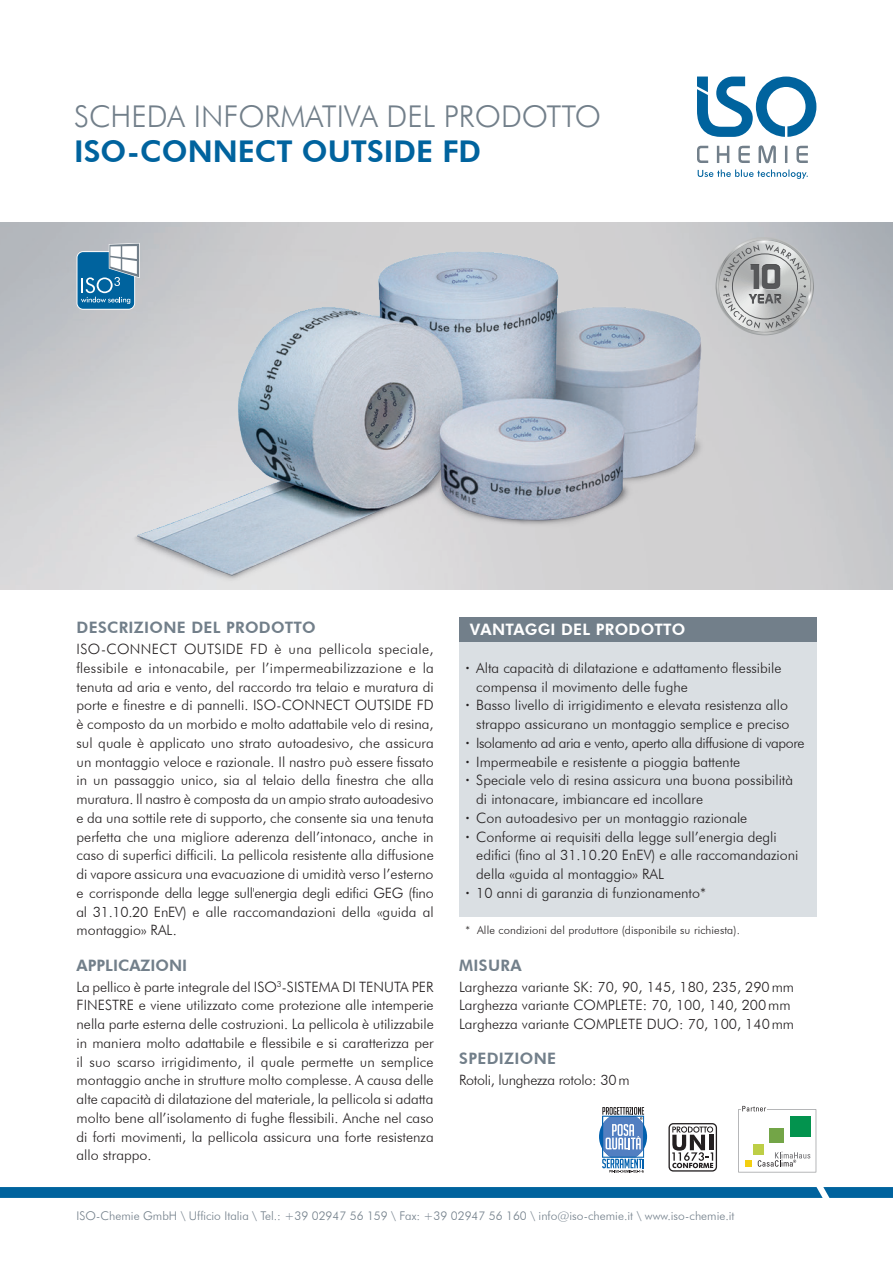
<style>
.page{position:relative;width:893px;height:1263px;background:#fff}
.page>*{position:absolute;margin:0;border:0;box-sizing:border-box;transform-origin:0 0}
.t1{font:300 30px "Futura BT";color:#727f8a}
.t2{font:800 30px "Futura BT";color:#00639e}
.t3{font:800 15.75px "Futura BT";letter-spacing:.02em;color:#727f8a}
.t4{font:800 15.75px "Futura BT";letter-spacing:.02em;color:#fff}
.t5{font:800 15.75px "Futura BT";color:#727f8a}
.t6{font:300 14.25px/18.8px "Futura BT";color:#231f20;text-align:justify}
.t7{font:300 14.25px "Futura BT";letter-spacing:-.03em;color:#231f20}
.t8{font:300 14.25px "Futura BT";letter-spacing:-.02em;color:#231f20}
.t9{font:300 12px "Futura BT";color:#727f8a}
.t10{font:300 11.25px "Futura BT";letter-spacing:.01em;color:#231f20}
.s1{font-weight:800}
</style>
<div class="page">
<img style="left:0;top:223px;width:824px;height:366px">
<svg style="left:77px;top:243px;width:63px;height:67px;background:#5c96b8"></svg>
<svg style="left:599px;top:1107px;width:48px;height:65px"></svg>
<svg style="left:668px;top:1122px;width:49px;height:50px"></svg>
<svg style="left:668px;top:1123px;width:49px;height:48px"></svg>
<svg style="left:738px;top:1106px;width:78px;height:66px"></svg>
<div style="left:459px;top:617px;width:357px;height:25px;background:#727f8a"></div>
<div style="left:459px;top:642px;width:357px;height:275px;background:#dadfe3"></div>
<svg style="left:719px;top:238px;width:93px;height:94px;background:#b3b5b5"></svg>
<svg style="left:0;top:1187px;width:893px;height:11px;background:#04659f"></svg>
<svg style="left:697px;top:145px;width:111px;height:18px"></svg>
<svg style="left:698px;top:169px;width:110px;height:10px"></svg>
<svg style="left:697px;top:77px;width:119px;height:60px"></svg>
<h1 class="t1" style="left:74px;top:98px;width:528px">SCHEDA INFORMATIVA DEL PRODOTTO</h1>
<h1 class="t2" style="left:74px;top:133px;width:408px">ISO-CONNECT OUTSIDE FD</h1>
<p class="t3" style="left:77px;top:618px;width:241px">DESCRIZIONE DEL PRODOTTO</p>
<p class="t6" style="left:77px;top:639px;width:359px">ISO-CONNECT OUTSIDE FD è una pellicola speciale, flessibile e intonacabile, per l’impermeabilizzazione e la tenuta ad aria e vento, del raccordo tra telaio e muratura di porte e finestre e di pannelli. ISO-CONNECT OUTSIDE FD è composto da un morbido e molto adattabile velo di resina, sul quale è applicato uno strato autoadesivo, che assicura un montaggio veloce e razionale. Il nastro può essere fissato in un passaggio unico, sia al telaio della finestra che alla muratura. Il nastro è composta da un ampio strato autoadesivo e da una sottile rete di supporto, che consente sia una tenuta perfetta che una migliore aderenza dell’intonaco, anche in caso di superfici difficili. La pellicola resistente alla diffusione di vapore assicura una evacuazione di umidità verso l’esterno e corrisponde della legge sull'energia degli edifici GEG (fino al 31.10.20 EnEV) e alle raccomandazioni della «guida al montaggio» RAL.</p>
<p class="t5" style="left:77px;top:955px;width:112px">APPLICAZIONI</p>
<p class="t6" style="left:77px;top:977px;width:359px">La pellico è parte integrale del ISO<sup>3</sup>-SISTEMA DI TENUTA PER FINESTRE e viene utilizzato come protezione alle intemperie nella parte esterna delle costruzioni. La pellicola è utilizzabile in maniera molto adattabile e flessibile e si caratterizza per il suo scarso irrigidimento, il quale permette un semplice montaggio anche in strutture molto complesse. A causa delle alte capacità di dilatazione del materiale, la pellicola si adatta molto bene all’isolamento di fughe flessibili. Anche nel caso di forti movimenti, la pellicola assicura una forte resistenza allo strappo.</p>
<p class="t4" style="left:470px;top:620px;width:217px">VANTAGGI DEL PRODOTTO</p>
<p class="t6" style="left:466px;top:658px;width:317px"><span class="s1">·</span> Alta capacità di dilatazione e adattamento flessibile</p>
<p class="t6" style="left:476px;top:677px;width:213px">compensa il movimento delle fughe</p>
<p class="t6" style="left:466px;top:696px;width:324px"><span class="s1">·</span> Basso livello di irrigidimento e elevata resistenza allo</p>
<p class="t6" style="left:476px;top:714px;width:315px">strappo assicurano un montaggio semplice e preciso</p>
<p class="t7" style="left:466px;top:734px;width:340px"><span class="s1">·</span> Isolamento ad aria e vento, aperto alla diffusione di vapore</p>
<p class="t6" style="left:466px;top:752px;width:276px"><span class="s1">·</span> Impermeabile e resistente a pioggia battente</p>
<p class="t6" style="left:466px;top:771px;width:329px"><span class="s1">·</span> Speciale velo di resina assicura una buona possibilità</p>
<p class="t6" style="left:476px;top:789px;width:228px">di intonacare, imbiancare ed incollare</p>
<p class="t6" style="left:466px;top:808px;width:283px"><span class="s1">·</span> Con autoadesivo per un montaggio razionale</p>
<p class="t6" style="left:466px;top:827px;width:313px"><span class="s1">·</span> Conforme ai requisiti della legge sull’energia degli</p>
<p class="t6" style="left:476px;top:846px;width:324px">edifici (fino al 31.10.20 EnEV) e alle raccomandazioni</p>
<p class="t6" style="left:476px;top:864px;width:189px">della «guida al montaggio» RAL</p>
<p class="t6" style="left:466px;top:883px;width:242px"><span class="s1">·</span> 10 anni di garanzia di funzionamento*</p>
<p class="t10" style="left:466px;top:923px;width:276px">* Alle condizioni del produttore (disponibile su richiesta).</p>
<p class="t3" style="left:459px;top:955px;width:64px">MISURA</p>
<p class="t6" style="left:459px;top:977px;width:336px;text-align:left">Larghezza variante SK: 70, 90, 145, 180, 235, 290mm<br>Larghezza variante COMPLETE: 70, 100, 140, 200mm<br>Larghezza variante COMPLETE DUO: 70, 100, 140mm</p>
<p class="t3" style="left:459px;top:1049px;width:98px">SPEDIZIONE</p>
<p class="t8" style="left:459px;top:1072px;width:172px">Rotoli, lunghezza rotolo: 30m</p>
<p class="t9" style="left:77px;top:1209px;width:660px">ISO-Chemie GmbH \ Ufficio Italia \ Tel.: +39 02947 56 159 \ Fax: +39 02947 56 160 \ info@iso-chemie.it \ www.iso-chemie.it</p>
</div>
